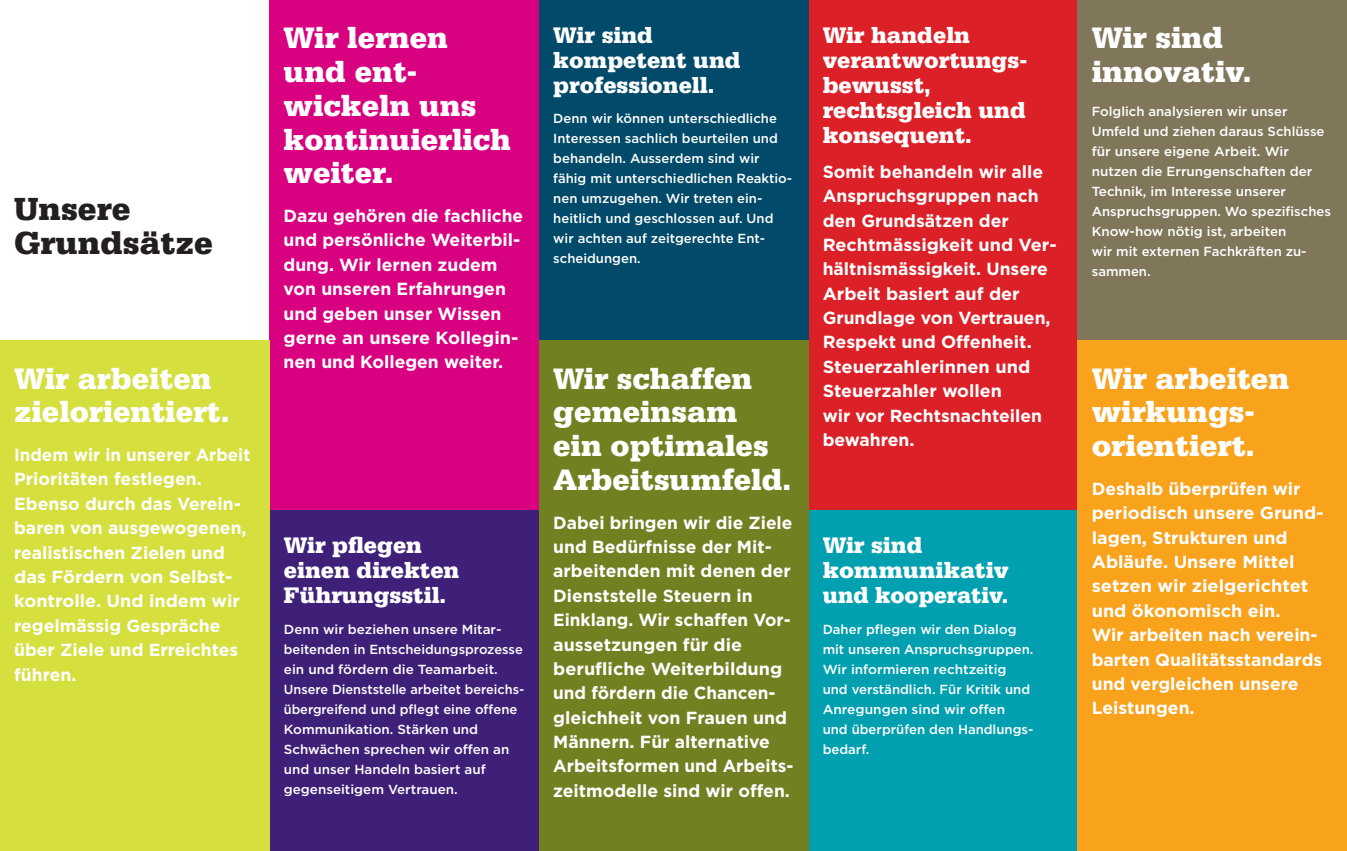
<style>
.page{position:relative;width:1347px;height:851px;background:#fff}
.page>*{position:absolute;margin:0;border:0;box-sizing:border-box;transform-origin:0 0}
.t1{font:900 33.75px/33.8px "Serifa LT";color:#231f20}
.t2{font:900 31.25px/33.8px "Serifa LT";color:#fff}
.t3{font:900 23.75px/25px "Serifa LT";color:#fff}
.t4{font:700 17.5px/24.4px "Gotham";color:#fff}
.t5{font:500 13.12px/20px "Gotham";color:#fff}
</style>
<div class="page">
<div style="left:808px;top:0;width:269px;height:510px;background:#dc2027"></div>
<div style="left:539px;top:0;width:269px;height:340px;background:#014a69"></div>
<div style="left:1077px;top:0;width:269px;height:340px;background:#80775b"></div>
<div style="left:808px;top:510px;width:269px;height:340px;background:#00a0b0"></div>
<div style="left:539px;top:340px;width:269px;height:510px;background:#728022"></div>
<div style="left:1077px;top:340px;width:269px;height:510px;background:#f9a21c"></div>
<div style="left:269px;top:0;width:270px;height:510px;background:#d80180"></div>
<div style="left:269px;top:510px;width:270px;height:340px;background:#3f2079"></div>
<div style="left:0;top:340px;width:269px;height:510px;background:#d5df3e"></div>
<h1 class="t1" style="left:14px;top:192px;width:200px">Unsere<br>Grundsätze</h1>
<h2 class="t2" style="left:14px;top:361px;width:217px">Wir arbeiten zielorientiert.</h2>
<p class="t4" style="left:14px;top:442px;width:238px">Indem wir in unserer Arbeit<br>Prioritäten festlegen.<br>Ebenso durch das Verein&shy;baren von ausgewogenen, realistischen Zielen und das Fördern von Selbst&shy;kontrolle. Und indem wir regelmässig Gespräche über Ziele und Erreichtes führen.</p>
<h2 class="t2" style="left:283px;top:21px;width:229px">Wir lernen und ent&shy;wickeln uns kontinuierlich weiter.</h2>
<p class="t4" style="left:283px;top:203px;width:241px">Dazu gehören die fachliche und persönliche Weiterbil&shy;dung. Wir lernen zudem von unseren Erfahrungen und geben unser Wissen gerne an unsere Kollegin&shy;nen und Kollegen weiter.</p>
<h3 class="t3" style="left:284px;top:532px;width:177px">Wir pflegen einen direkten<br>Führungsstil.</h3>
<p class="t5" style="left:284px;top:619px;width:242px">Denn wir beziehen unsere Mitar&shy;beitenden in Entscheidungsprozesse ein und fördern die Teamarbeit.<br>Unsere Dienststelle arbeitet bereichs&shy;übergreifend und pflegt eine offene<br>Kommunikation. Stärken und<br>Schwächen sprechen wir offen an und unser Handeln basiert auf gegenseitigem Vertrauen.</p>
<h3 class="t3" style="left:553px;top:22px;width:189px">Wir sind kompetent und professionell.</h3>
<p class="t5" style="left:553px;top:108px;width:240px">Denn wir können unterschiedliche<br>Interessen sachlich beurteilen und behandeln. Ausserdem sind wir fähig mit unterschiedlichen Reaktio&shy;nen umzugehen. Wir treten ein&shy;heitlich und geschlossen auf. Und wir achten auf zeitgerechte Ent&shy;scheidungen.</p>
<h2 class="t2" style="left:553px;top:361px;width:239px">Wir schaffen gemeinsam ein optimales<br>Arbeitsumfeld.</h2>
<p class="t4" style="left:553px;top:510px;width:242px">Dabei bringen wir die Ziele und Bedürfnisse der Mit&shy;arbeitenden mit denen der<br>Dienststelle Steuern in<br>Einklang. Wir schaffen Vor&shy;aussetzungen für die berufliche Weiterbildung und fördern die Chancen&shy;gleichheit von Frauen und<br>Männern. Für alternative<br>Arbeitsformen und Arbeits&shy;zeitmodelle sind wir offen.</p>
<h3 class="t3" style="left:822px;top:22px;width:206px">Wir handeln verantwortungs&shy;bewusst, rechtsgleich und konsequent.</h3>
<p class="t4" style="left:822px;top:159px;width:236px">Somit behandeln wir alle<br>Anspruchsgruppen nach den Grundsätzen der<br>Rechtmässigkeit und Ver&shy;hältnismässigkeit. Unsere<br>Arbeit basiert auf der<br>Grundlage von Vertrauen,<br>Respekt und Offenheit.<br>Steuerzahlerinnen und<br>Steuerzahler wollen<br>wir vor Rechtsnachteilen bewahren.</p>
<h3 class="t3" style="left:822px;top:532px;width:188px">Wir sind kommunikativ und kooperativ.</h3>
<p class="t5" style="left:822px;top:619px;width:212px">Daher pflegen wir den Dialog mit unseren Anspruchsgruppen.<br>Wir informieren rechtzeitig und verständlich. Für Kritik und<br>Anregungen sind wir offen und überprüfen den Handlungs&shy;bedarf.</p>
<h2 class="t2" style="left:1091px;top:21px;width:161px">Wir sind innovativ.</h2>
<p class="t5" style="left:1091px;top:101px;width:241px">Folglich analysieren wir unser<br>Umfeld und ziehen daraus Schlüsse für unsere eigene Arbeit. Wir nutzen die Errungenschaften der<br>Technik, im Interesse unserer<br>Anspruchsgruppen. Wo spezifisches<br>Know-how nötig ist, arbeiten<br>wir mit externen Fachkräften zu&shy;sammen.</p>
<h2 class="t2" style="left:1091px;top:361px;width:199px">Wir arbeiten wirkungs&shy;orientiert.</h2>
<p class="t4" style="left:1091px;top:476px;width:233px">Deshalb überprüfen wir periodisch unsere Grund&shy;lagen, Strukturen und<br>Abläufe. Unsere Mittel setzen wir zielgerichtet und ökonomisch ein.<br>Wir arbeiten nach verein&shy;barten Qualitätsstandards und vergleichen unsere<br>Leistungen.</p>
</div>
